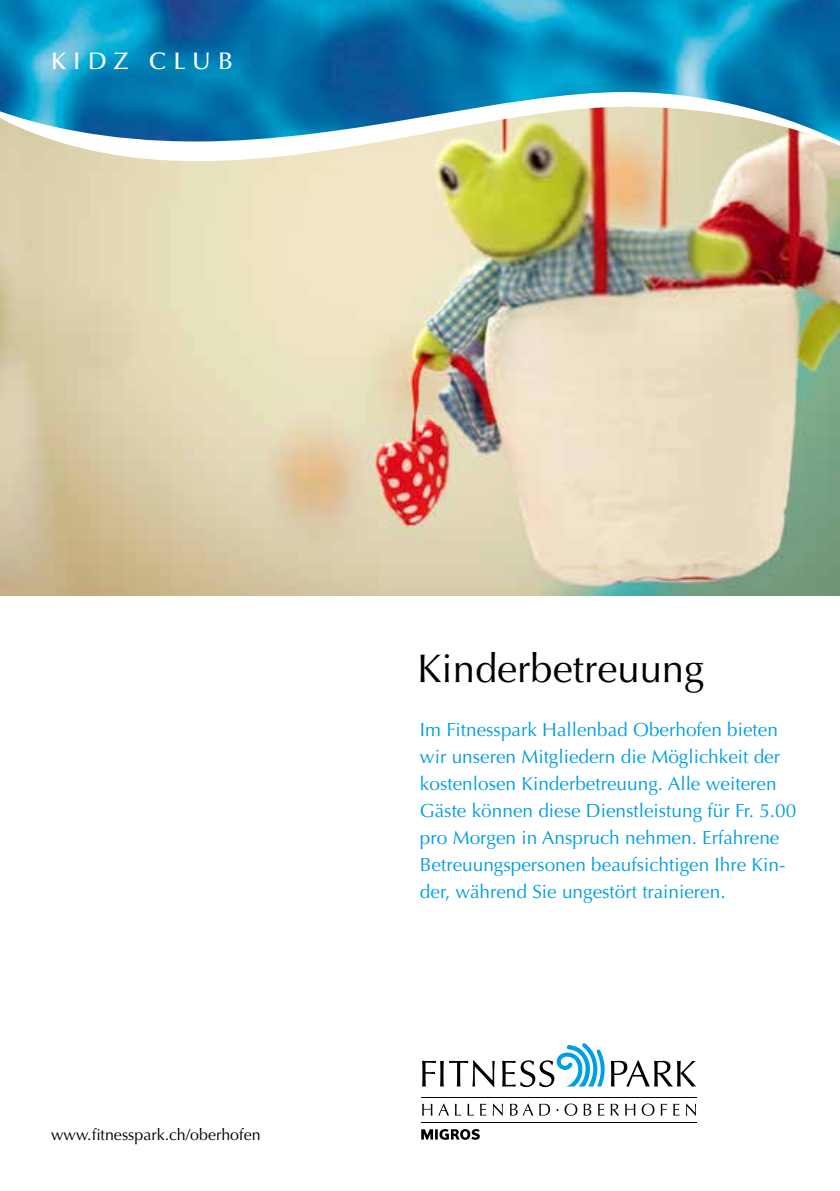
<style>
.page{position:relative;width:840px;height:1191px;background:#fff}
.page>*{position:absolute;margin:0;border:0;box-sizing:border-box;transform-origin:0 0}
.t1{font:40px "Optima LT Std";color:#000}
.t2{font:500 24px "Optima LT Std";letter-spacing:.3em;color:#fff}
.t3{font:19px/27px "Optima LT Std";color:#009ee3}
.t4{font:16px "Optima LT Std";color:#000}
</style>
<div class="page">
<img style="left:0;top:161px;width:839px;height:434px">
<img style="left:0;top:142px;width:839px;height:19px">
<img style="left:0;top:0;width:839px;height:142px">
<hr style="left:421px;top:1096px;width:275px;height:1px;background:#000">
<hr style="left:421px;top:1121px;width:275px;height:1px;background:#000">
<svg style="left:422px;top:1103px;width:10px;height:12px"></svg>
<svg style="left:438px;top:1103px;width:23px;height:12px"></svg>
<svg style="left:467px;top:1103px;width:6px;height:12px"></svg>
<svg style="left:480px;top:1103px;width:6px;height:12px"></svg>
<svg style="left:492px;top:1103px;width:10px;height:12px"></svg>
<svg style="left:510px;top:1103px;width:23px;height:12px"></svg>
<svg style="left:539px;top:1103px;width:10px;height:12px"></svg>
<svg style="left:564px;top:1103px;width:13px;height:12px"></svg>
<svg style="left:583px;top:1103px;width:8px;height:12px"></svg>
<svg style="left:598px;top:1103px;width:6px;height:12px"></svg>
<svg style="left:610px;top:1103px;width:25px;height:12px"></svg>
<svg style="left:641px;top:1103px;width:13px;height:12px"></svg>
<svg style="left:660px;top:1103px;width:6px;height:12px"></svg>
<svg style="left:673px;top:1103px;width:6px;height:12px"></svg>
<svg style="left:686px;top:1103px;width:9px;height:12px"></svg>
<svg style="left:422px;top:1060px;width:72px;height:27px"></svg>
<svg style="left:502px;top:1043px;width:102px;height:44px"></svg>
<svg style="left:610px;top:1060px;width:85px;height:26px"></svg>
<svg style="left:421px;top:1129px;width:58px;height:10px"></svg>
<p class="t2" style="left:51px;top:47px;width:183px">KIDZ CLUB</p>
<p class="t4" style="left:51px;top:1125px;width:211px">www.fitnesspark.ch/oberhofen</p>
<h1 class="t1" style="left:417px;top:645px;width:288px">Kinderbetreuung</h1>
<p class="t3" style="left:420px;top:716px;width:377px">Im Fitnesspark Hallenbad Oberhofen bieten wir unseren Mitgliedern die Möglichkeit der kostenlosen Kinderbetreuung. Alle weiteren Gäste können diese Dienstleistung für Fr. 5.00 pro Morgen in Anspruch nehmen. Erfahrene Betreuungspersonen beaufsichtigen Ihre Kin&shy;der, während Sie ungestört trainieren.</p>
</div>
